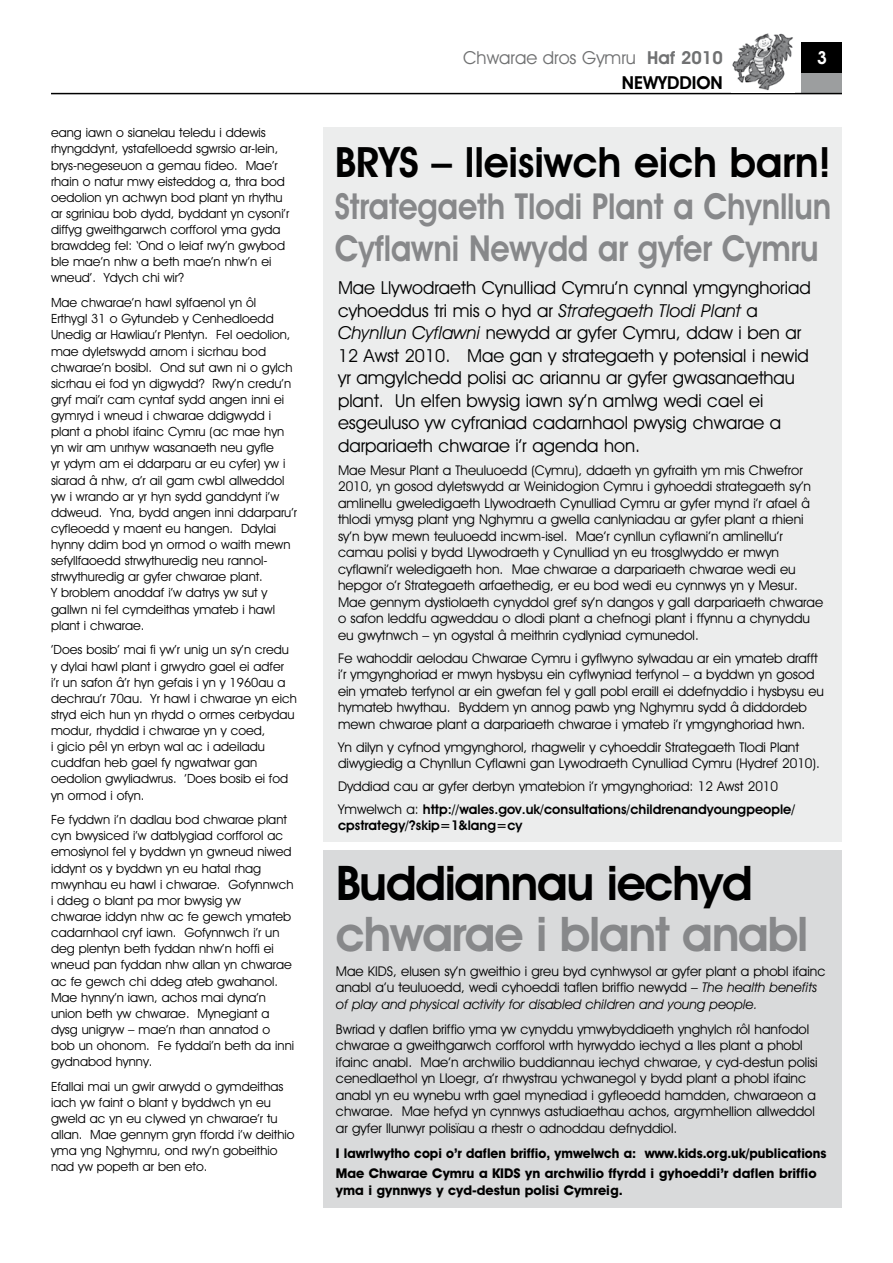
<style>
.page{position:relative;width:893px;height:1263px;background:#fff}
.page>*{position:absolute;margin:0;border:0;box-sizing:border-box;transform-origin:0 0}
.t1{font:600 48px "Avant Garde IT Cby BT";letter-spacing:-.03em;color:#87888a}
.t2{font:600 48px "Avant Garde IT Cby BT";letter-spacing:-.03em;color:#000}
.t3{font:600 42px "Avant Garde IT Cby BT";letter-spacing:-.005em;color:#000}
.t4{font:600 36px/42px "Avant Garde IT Cby BT";letter-spacing:-.005em;color:#87888a;scale:.88 1}
.t5{font:18px/22.5px "Avant Garde IT Cby BT";color:#000}
.t6{font:18px/25.5px "Avant Garde IT Cby BT";color:#707172;text-align:right}
.t7{font:600 18px "Avant Garde IT Cby BT";color:#fff}
.t8{font:13.5px/16.5px "Avant Garde IT Cby BT";color:#000}
.t9{font:700 13.5px/20.7px "Avant Garde IT Cby BT";color:#000;scale:.96 1}
.t10{font:700 13.5px "Avant Garde IT Cby BT";color:#000}
.t11{font:600 13.5px "Avant Garde IT Cby BT";color:#000}
.t12{font:12.75px/16.2px "Avant Garde IT Cby BT";color:#000}
.s1{font-weight:600}
.s2{font-weight:600;color:#000}
.s3{font-style:italic}
</style>
<div class="page">
<div style="left:323px;top:128px;width:519px;height:714px;background:#eceded"></div>
<div style="left:802px;top:43px;width:40px;height:51px;background:#000"></div>
<div style="left:802px;top:73px;width:40px;height:21px;background:#9c9e9f"></div>
<hr style="left:51px;top:93px;width:791px;height:1px;background:#000">
<img style="left:732px;top:33px;width:61px;height:58px">
<div style="left:323px;top:850px;width:519px;height:358px;background:#d9dadb"></div>
<p class="t12" style="left:51px;top:125px;width:240px">eang iawn o sianelau teledu i ddewis rhyngddynt, ystafelloedd sgwrsio ar-lein, brys-negeseuon a gemau fideo. Mae’r rhain o natur mwy eisteddog a, thra bod oedolion yn achwyn bod plant yn rhythu ar sgriniau bob dydd, byddant yn cysoni’r diffyg gweithgarwch corfforol yma gyda brawddeg fel: ‘Ond o leiaf rwy’n gwybod ble mae’n nhw a beth mae’n nhw’n ei wneud’. Ydych chi wir?</p>
<p class="t12" style="left:51px;top:294px;width:248px">Mae chwarae’n hawl sylfaenol yn ôl<br>Erthygl 31 o Gytundeb y Cenhedloedd Unedig ar Hawliau’r Plentyn. Fel oedolion, mae dyletswydd arnom i sicrhau bod chwarae’n bosibl. Ond sut awn ni o gylch sicrhau ei fod yn digwydd? Rwy’n credu’n gryf mai’r cam cyntaf sydd angen inni ei gymryd i wneud i chwarae ddigwydd i plant a phobl ifainc Cymru (ac mae hyn yn wir am unrhyw wasanaeth neu gyfle<br>yr ydym am ei ddarparu ar eu cyfer) yw i siarad â nhw, a’r ail gam cwbl allweddol yw i wrando ar yr hyn sydd ganddynt i’w ddweud. Yna, bydd angen inni ddarparu’r cyfleoedd y maent eu hangen. Ddylai hynny ddim bod yn ormod o waith mewn sefyllfaoedd strwythuredig neu rannol&shy;strwythuredig ar gyfer chwarae plant.<br>Y broblem anoddaf i’w datrys yw sut y gallwn ni fel cymdeithas ymateb i hawl plant i chwarae.</p>
<p class="t12" style="left:51px;top:642px;width:247px">’Does bosib’ mai fi yw’r unig un sy’n credu y dylai hawl plant i grwydro gael ei adfer<br>i’r un safon â’r hyn gefais i yn y 1960au a dechrau’r 70au. Yr hawl i chwarae yn eich stryd eich hun yn rhydd o ormes cerbydau modur, rhyddid i chwarae yn y coed,<br>i gicio pêl yn erbyn wal ac i adeiladu cuddfan heb gael fy ngwatwar gan oedolion gwyliadwrus. ’Does bosib ei fod yn ormod i ofyn.</p>
<p class="t12" style="left:51px;top:811px;width:245px">Fe fyddwn i’n dadlau bod chwarae plant cyn bwysiced i’w datblygiad corfforol ac emosiynol fel y byddwn yn gwneud niwed iddynt os y byddwn yn eu hatal rhag mwynhau eu hawl i chwarae. Gofynnwch i ddeg o blant pa mor bwysig yw chwarae iddyn nhw ac fe gewch ymateb cadarnhaol cryf iawn. Gofynnwch i’r un deg plentyn beth fyddan nhw’n hoffi ei wneud pan fyddan nhw allan yn chwarae ac fe gewch chi ddeg ateb gwahanol.<br>Mae hynny’n iawn, achos mai dyna’n union beth yw chwarae. Mynegiant a dysg unigryw – mae’n rhan annatod o bob un ohonom. Fe fyddai’n beth da inni gydnabod hynny.</p>
<p class="t12" style="left:51px;top:1078px;width:245px">Efallai mai un gwir arwydd o gymdeithas iach yw faint o blant y byddwch yn eu gweld ac yn eu clywed yn chwarae’r tu allan. Mae gennym gryn ffordd i’w deithio yma yng Nghymru, ond rwy’n gobeithio nad yw popeth ar ben eto.</p>
<h3 class="t6" style="left:463px;top:44px;width:261px">Chwarae dros Gymru <span class="s1">Haf 2010<br></span><span class="s2">NEWYDDION</span></h3>
<h3 class="t7" style="left:817px;top:47px;width:12px">3</h3>
<h2 class="t3" style="left:335px;top:137px;width:498px">BRYS – lleisiwch eich barn!</h2>
<h3 class="t4" style="left:335px;top:185px;width:566px">Strategaeth Tlodi Plant a Chynllun<br>Cyflawni Newydd ar gyfer Cymru</h3>
<p class="t5" style="left:338px;top:277px;width:474px">Mae Llywodraeth Cynulliad Cymru’n cynnal ymgynghoriad cyhoeddus tri mis o hyd ar <span class="s3">Strategaeth Tlodi Plant</span> a <span class="s3">Chynllun Cyflawni</span> newydd ar gyfer Cymru, ddaw i ben ar 12 Awst 2010. Mae gan y strategaeth y potensial i newid yr amgylchedd polisi ac ariannu ar gyfer gwasanaethau plant. Un elfen bwysig iawn sy’n amlwg wedi cael ei esgeuluso yw cyfraniad cadarnhaol pwysig chwarae a darpariaeth chwarae i’r agenda hon.</p>
<p class="t8" style="left:338px;top:462px;width:487px">Mae Mesur Plant a Theuluoedd (Cymru), ddaeth yn gyfraith ym mis Chwefror 2010, yn gosod dyletswydd ar Weinidogion Cymru i gyhoeddi strategaeth sy’n amlinellu gweledigaeth Llywodraeth Cynulliad Cymru ar gyfer mynd i’r afael â thlodi ymysg plant yng Nghymru a gwella canlyniadau ar gyfer plant a rhieni sy’n byw mewn teuluoedd incwm-isel. Mae’r cynllun cyflawni’n amlinellu’r camau polisi y bydd Llywodraeth y Cynulliad yn eu trosglwyddo er mwyn cyflawni’r weledigaeth hon. Mae chwarae a darpariaeth chwarae wedi eu hepgor o’r Strategaeth arfaethedig, er eu bod wedi eu cynnwys yn y Mesur.<br>Mae gennym dystiolaeth cynyddol gref sy’n dangos y gall darpariaeth chwarae o safon leddfu agweddau o dlodi plant a chefnogi plant i ffynnu a chynyddu eu gwytnwch – yn ogystal â meithrin cydlyniad cymunedol.</p>
<p class="t8" style="left:338px;top:649px;width:487px">Fe wahoddir aelodau Chwarae Cymru i gyflwyno sylwadau ar ein ymateb drafft i’r ymgynghoriad er mwyn hysbysu ein cyflwyniad terfynol – a byddwn yn gosod ein ymateb terfynol ar ein gwefan fel y gall pobl eraill ei ddefnyddio i hysbysu eu hymateb hwythau. Byddem yn annog pawb yng Nghymru sydd â diddordeb mewn chwarae plant a darpariaeth chwarae i ymateb i’r ymgynghoriad hwn.</p>
<p class="t8" style="left:338px;top:738px;width:483px">Yn dilyn y cyfnod ymgynghorol, rhagwelir y cyhoeddir Strategaeth Tlodi Plant diwygiedig a Chynllun Cyflawni gan Lywodraeth Cynulliad Cymru (Hydref 2010).</p>
<p class="t8" style="left:338px;top:775px;width:459px;line-height:23px">Dyddiad cau ar gyfer derbyn ymatebion i’r ymgynghoriad: 12 Awst 2010<br>Ymwelwch a: <span class="s1">http://wales.gov.uk/consultations/childrenandyoungpeople/</span></p>
<p class="t11" style="left:338px;top:817px;width:186px">cpstrategy/?skip=1&amp;lang=cy</p>
<h1 class="t2" style="left:336px;top:854px;width:418px">Buddiannau iechyd</h1>
<h1 class="t1" style="left:336px;top:905px;width:474px">chwarae i blant anabl</h1>
<p class="t8" style="left:336px;top:962px;width:491px">Mae KIDS, elusen sy’n gweithio i greu byd cynhwysol ar gyfer plant a phobl ifainc anabl a’u teuluoedd, wedi cyhoeddi taflen briffio newydd – <span class="s3">The health benefits of play and physical activity for disabled children and young people.</span></p>
<p class="t8" style="left:336px;top:1020px;width:483px">Bwriad y daflen briffio yma yw cynyddu ymwybyddiaeth ynghylch rôl hanfodol chwarae a gweithgarwch corfforol wrth hyrwyddo iechyd a lles plant a phobl ifainc anabl. Mae’n archwilio buddiannau iechyd chwarae, y cyd-destun polisi cenedlaethol yn Lloegr, a’r rhwystrau ychwanegol y bydd plant a phobl ifainc anabl yn eu wynebu wrth gael mynediad i gyfleoedd hamdden, chwaraeon a chwarae. Mae hefyd yn cynnwys astudiaethau achos, argymhellion allweddol ar gyfer llunwyr polisïau a rhestr o adnoddau defnyddiol.</p>
<p class="t9" style="left:336px;top:1142px;width:513px">I lawrlwytho copi o’r daflen briffio, ymwelwch a: www.kids.org.uk/publications<br>Mae Chwarae Cymru a KIDS yn archwilio ffyrdd i gyhoeddi’r daflen briffio</p>
<p class="t10" style="left:336px;top:1182px;width:288px">yma i gynnwys y cyd-destun polisi Cymreig.</p>
</div>
